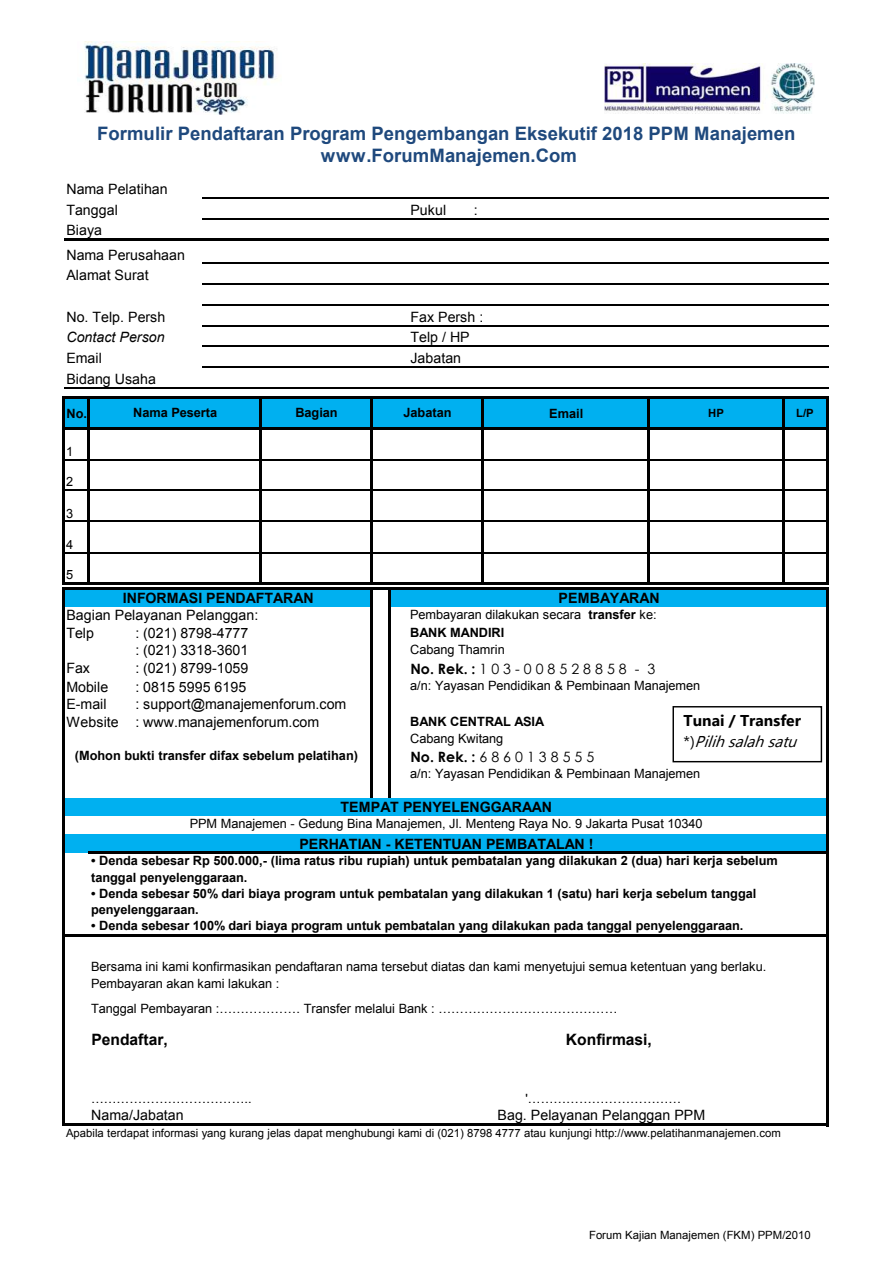
<style>
.page{position:relative;width:893px;height:1263px;background:#fff}
.page>*{position:absolute;margin:0;border:0;box-sizing:border-box;transform-origin:0 0}
.t1{font:700 18.6px/22.6px "Arial";color:#1f497d;text-align:center}
.t2{font:700 15.6px/20.5px "Microsoft New Tai Lue";color:#000}
.t3{font:700 15.6px "Arial";color:#000}
.t4{font:14.25px/20.7px "Arial";color:#000}
.t5{font:700 14.25px "Arial";color:#000}
.t6{font:14.25px "Century Gothic";letter-spacing:.285em;color:#000}
.t7{font:italic 14.25px "Arial";color:#000}
.t8{font:12.75px/24.9px "Arial";letter-spacing:-.005em;color:#000}
.t9{font:700 12.75px/16.2px "Arial";letter-spacing:-.005em;color:#000}
.t10{font:11.4px "Arial";color:#000}
.t11{font:700 11.4px "Arial";color:#000}
.s1{font-weight:700}
.s2{font-weight:400}
.s3{font-weight:400;font-style:italic}
</style>
<div class="page">
<div style="left:64px;top:398px;width:763px;height:31px;background:#00b0f0"></div>
<svg style="left:65px;top:460px;width:22px;height:1px"></svg>
<hr style="left:90px;top:460px;width:169px;height:1px;background:#000">
<hr style="left:262px;top:460px;width:108px;height:1px;background:#000">
<hr style="left:373px;top:460px;width:108px;height:1px;background:#000">
<hr style="left:484px;top:460px;width:163px;height:1px;background:#000">
<hr style="left:650px;top:460px;width:132px;height:1px;background:#000">
<svg style="left:65px;top:490px;width:22px;height:1px"></svg>
<hr style="left:90px;top:490px;width:169px;height:1px;background:#000">
<hr style="left:262px;top:490px;width:108px;height:1px;background:#000">
<hr style="left:373px;top:490px;width:108px;height:1px;background:#000">
<hr style="left:484px;top:490px;width:163px;height:1px;background:#000">
<hr style="left:650px;top:490px;width:132px;height:1px;background:#000">
<svg style="left:65px;top:521px;width:22px;height:1px"></svg>
<hr style="left:90px;top:521px;width:169px;height:1px;background:#000">
<hr style="left:262px;top:521px;width:108px;height:1px;background:#000">
<hr style="left:373px;top:521px;width:108px;height:1px;background:#000">
<hr style="left:484px;top:521px;width:163px;height:1px;background:#000">
<hr style="left:650px;top:521px;width:132px;height:1px;background:#000">
<svg style="left:65px;top:552px;width:22px;height:1px"></svg>
<hr style="left:90px;top:552px;width:169px;height:1px;background:#000">
<hr style="left:262px;top:552px;width:108px;height:1px;background:#000">
<hr style="left:373px;top:552px;width:108px;height:1px;background:#000">
<hr style="left:484px;top:552px;width:163px;height:1px;background:#000">
<hr style="left:650px;top:552px;width:132px;height:1px;background:#000">
<hr style="left:62px;top:397px;width:3px;height:174px;background:#000">
<hr style="left:87px;top:399px;width:3px;height:172px;background:#000">
<hr style="left:259px;top:399px;width:3px;height:172px;background:#000">
<hr style="left:370px;top:399px;width:3px;height:172px;background:#000">
<hr style="left:481px;top:399px;width:3px;height:172px;background:#000">
<hr style="left:647px;top:399px;width:3px;height:172px;background:#000">
<hr style="left:782px;top:399px;width:3px;height:172px;background:#000">
<hr style="left:826px;top:399px;width:3px;height:172px;background:#000">
<hr style="left:202px;top:198px;width:626px;height:1px;background:#000">
<hr style="left:202px;top:218px;width:626px;height:2px;background:#000">
<hr style="left:64px;top:238px;width:764px;height:3px;background:#000">
<hr style="left:202px;top:263px;width:626px;height:1px;background:#000">
<hr style="left:202px;top:283px;width:626px;height:2px;background:#000">
<hr style="left:202px;top:304px;width:626px;height:1px;background:#000">
<hr style="left:202px;top:325px;width:626px;height:1px;background:#000">
<hr style="left:202px;top:346px;width:626px;height:1px;background:#000">
<hr style="left:202px;top:366px;width:626px;height:2px;background:#000">
<hr style="left:64px;top:387px;width:764px;height:1px;background:#000">
<hr style="left:65px;top:397px;width:764px;height:2px;background:#000">
<hr style="left:65px;top:428px;width:764px;height:2px;background:#000">
<hr style="left:785px;top:460px;width:43px;height:1px;background:#000">
<hr style="left:785px;top:490px;width:43px;height:1px;background:#000">
<hr style="left:785px;top:521px;width:43px;height:1px;background:#000">
<hr style="left:785px;top:552px;width:43px;height:1px;background:#000">
<img style="left:604px;top:64px;width:211px;height:50px">
<img style="left:84px;top:42px;width:194px;height:73px">
<div style="left:64px;top:589px;width:308px;height:17px;background:#00b0f0"></div>
<div style="left:390px;top:589px;width:438px;height:17px;background:#00b0f0"></div>
<div style="left:64px;top:798px;width:764px;height:18px;background:#00b0f0"></div>
<div style="left:64px;top:834px;width:764px;height:19px;background:#00b0f0"></div>
<hr style="left:62px;top:571px;width:3px;height:14px;background:#000">
<hr style="left:370px;top:571px;width:3px;height:14px;background:#000">
<hr style="left:826px;top:571px;width:3px;height:14px;background:#000">
<hr style="left:62px;top:587px;width:3px;height:539px;background:#000">
<hr style="left:87px;top:571px;width:3px;height:14px;background:#000">
<hr style="left:259px;top:571px;width:3px;height:14px;background:#000">
<hr style="left:370px;top:590px;width:3px;height:208px;background:#000">
<hr style="left:481px;top:571px;width:3px;height:14px;background:#000">
<hr style="left:647px;top:571px;width:3px;height:14px;background:#000">
<hr style="left:782px;top:571px;width:3px;height:14px;background:#000">
<hr style="left:826px;top:590px;width:3px;height:536px;background:#000">
<hr style="left:388px;top:590px;width:3px;height:208px;background:#000">
<hr style="left:65px;top:582px;width:764px;height:3px;background:#000">
<hr style="left:65px;top:587px;width:764px;height:3px;background:#000">
<hr style="left:89px;top:851px;width:740px;height:3px;background:#000">
<hr style="left:65px;top:934px;width:764px;height:3px;background:#000">
<hr style="left:65px;top:1124px;width:764px;height:2px;background:#000">
<svg style="left:672px;top:706px;width:150px;height:56px"></svg>
<h1 class="t1" style="left:97px;top:124px;width:700px">Formulir Pendaftaran Program Pengembangan Eksekutif 2018 PPM Manajemen www.ForumManajemen.Com</h1>
<p class="t4" style="left:66px;top:180px;width:103px">Nama Pelatihan<br>Tanggal</p>
<p class="t4" style="left:410px;top:201px;width:37px">Pukul</p>
<p class="t4" style="left:474px;top:201px;width:5px">:</p>
<p class="t4" style="left:66px;top:218px;width:120px;line-height:25px">Biaya<br>Nama Perusahaan</p>
<p class="t4" style="left:66px;top:266px;width:84px">Alamat Surat</p>
<p class="t4" style="left:66px;top:308px;width:100px">No. Telp. Persh</p>
<p class="t4" style="left:410px;top:308px;width:74px">Fax Persh :</p>
<p class="t7" style="left:66px;top:332px;width:100px">Contact Person</p>
<p class="t4" style="left:410px;top:328px;width:61px">Telp / HP</p>
<p class="t4" style="left:66px;top:349px;width:37px">Email</p>
<p class="t4" style="left:410px;top:349px;width:52px">Jabatan</p>
<p class="t4" style="left:66px;top:370px;width:91px">Bidang Usaha</p>
<p class="t9" style="left:67px;top:407px;width:22px">No.</p>
<p class="t9" style="left:549px;top:407px;width:35px">Email</p>
<p class="t11" style="left:708px;top:409px;width:17px">HP</p>
<p class="t11" style="left:796px;top:409px;width:19px">L/P</p>
<p class="t8" style="left:66px;top:441px;width:9px">1</p>
<p class="t8" style="left:66px;top:471px;width:9px">2</p>
<p class="t8" style="left:66px;top:502px;width:9px">3</p>
<p class="t8" style="left:66px;top:533px;width:9px">4</p>
<p class="t9" style="left:133px;top:406px;width:86px">Nama Peserta</p>
<p class="t9" style="left:404px;top:406px;width:49px">Jabatan</p>
<p class="t9" style="left:295px;top:406px;width:44px">Bagian</p>
<p class="t8" style="left:66px;top:563px;width:9px">5</p>
<p class="t4" style="left:66px;top:606px;width:193px">Bagian Pelayanan Pelanggan:</p>
<p class="t8" style="left:410px;top:603px;width:248px">Pembayaran dilakukan secara <span class="s1">transfer</span> ke:</p>
<p class="t4" style="left:66px;top:624px;width:29px">Telp</p>
<p class="t4" style="left:135px;top:624px;width:115px">: (021) 8798-4777</p>
<p class="t9" style="left:410px;top:625px;width:96px">BANK MANDIRI</p>
<p class="t4" style="left:135px;top:641px;width:115px">: (021) 3318-3601</p>
<p class="t8" style="left:410px;top:638px;width:96px">Cabang Thamrin</p>
<p class="t4" style="left:66px;top:659px;width:25px">Fax</p>
<p class="t4" style="left:135px;top:659px;width:115px">: (021) 8799-1059</p>
<p class="t6" style="left:410px;top:663px;width:246px"><span class="s1">No.Rek.:</span>103-008528858 - 3</p>
<p class="t4" style="left:66px;top:678px;width:43px">Mobile</p>
<p class="t4" style="left:135px;top:678px;width:112px">: 0815 5995 6195</p>
<p class="t8" style="left:410px;top:675px;width:291px">a/n: Yayasan Pendidikan &amp; Pembinaan Manajemen</p>
<p class="t4" style="left:66px;top:695px;width:42px">E-mail</p>
<p class="t5" style="left:123px;top:593px;width:192px">INFORMASI PENDAFTARAN</p>
<p class="t5" style="left:559px;top:593px;width:103px">PEMBAYARAN</p>
<p class="t4" style="left:66px;top:697px;width:282px;line-height:17.7px;text-indent:69px">: support@manajemenforum.com<br>Website : www.manajemenforum.com</p>
<p class="t2" style="left:683px;top:712px;width:119px">Tunai / Transfer <span class="s2">* )</span> <span class="s3">Pilih salah satu</span></p>
<p class="t9" style="left:410px;top:714px;width:136px">BANK CENTRAL ASIA</p>
<p class="t8" style="left:410px;top:727px;width:95px">Cabang Kwitang</p>
<p class="t6" style="left:410px;top:751px;width:185px"><span class="s1">No.Rek.:</span>6860138555</p>
<p class="t8" style="left:410px;top:763px;width:291px">a/n: Yayasan Pendidikan &amp; Pembinaan Manajemen</p>
<p class="t9" style="left:75px;top:749px;width:285px">(Mohon bukti transfer difax sebelum pelatihan)</p>
<p class="t5" style="left:340px;top:802px;width:213px">TEMPAT PENYELENGGARAAN</p>
<p class="t8" style="left:190px;top:812px;width:514px">PPM Manajemen - Gedung Bina Manajemen, Jl. Menteng Raya No. 9 Jakarta Pusat 10340</p>
<p class="t5" style="left:299px;top:838px;width:296px">PERHATIAN - KETENTUAN PEMBATALAN !</p>
<p class="t9" style="left:91px;top:854px;width:688px">• Denda sebesar Rp 500.000,- (lima ratus ribu rupiah) untuk pembatalan yang dilakukan 2 (dua) hari kerja sebelum tanggal penyelenggaraan.</p>
<p class="t9" style="left:91px;top:886px;width:667px">• Denda sebesar 50% dari biaya program untuk pembatalan yang dilakukan 1 (satu) hari kerja sebelum tanggal penyelenggaraan.</p>
<p class="t9" style="left:91px;top:919px;width:654px">• Denda sebesar 100% dari biaya program untuk pembatalan yang dilakukan pada tanggal penyelenggaraan.</p>
<p class="t8" style="left:91px;top:955px;width:677px">Bersama ini kami konfirmasikan pendaftaran nama tersebut diatas dan kami menyetujui semua ketentuan yang berlaku.</p>
<p class="t8" style="left:91px;top:972px;width:528px">Pembayaran akan kami lakukan :<br>Tanggal Pembayaran :…………………T…ra…ns…fer…m…el…alu…i .B.ank : ……………………………………</p>
<p class="t3" style="left:91px;top:1033px;width:78px">Pendaftar,</p>
<p class="t3" style="left:566px;top:1033px;width:87px">Konfirmasi,</p>
<p class="t8" style="left:91px;top:1087px;width:162px">………………………………..</p>
<p class="t8" style="left:525px;top:1087px;width:157px">'………………………………</p>
<p class="t4" style="left:91px;top:1106px;width:94px">Nama/Jabatan</p>
<p class="t4" style="left:498px;top:1106px;width:209px">Bag. Pelayanan Pelanggan PPM</p>
<p class="t10" style="left:66px;top:1128px;width:716px">Apabila terdapat informasi yang kurang jelas dapat menghubungi kami di (021) 8798 4777 atau kunjungi http://www.pelatihanmanajemen.com</p>
<p class="t10" style="left:589px;top:1231px;width:223px">Forum Kajian Manajemen (FKM) PPM/2010</p>
</div>
